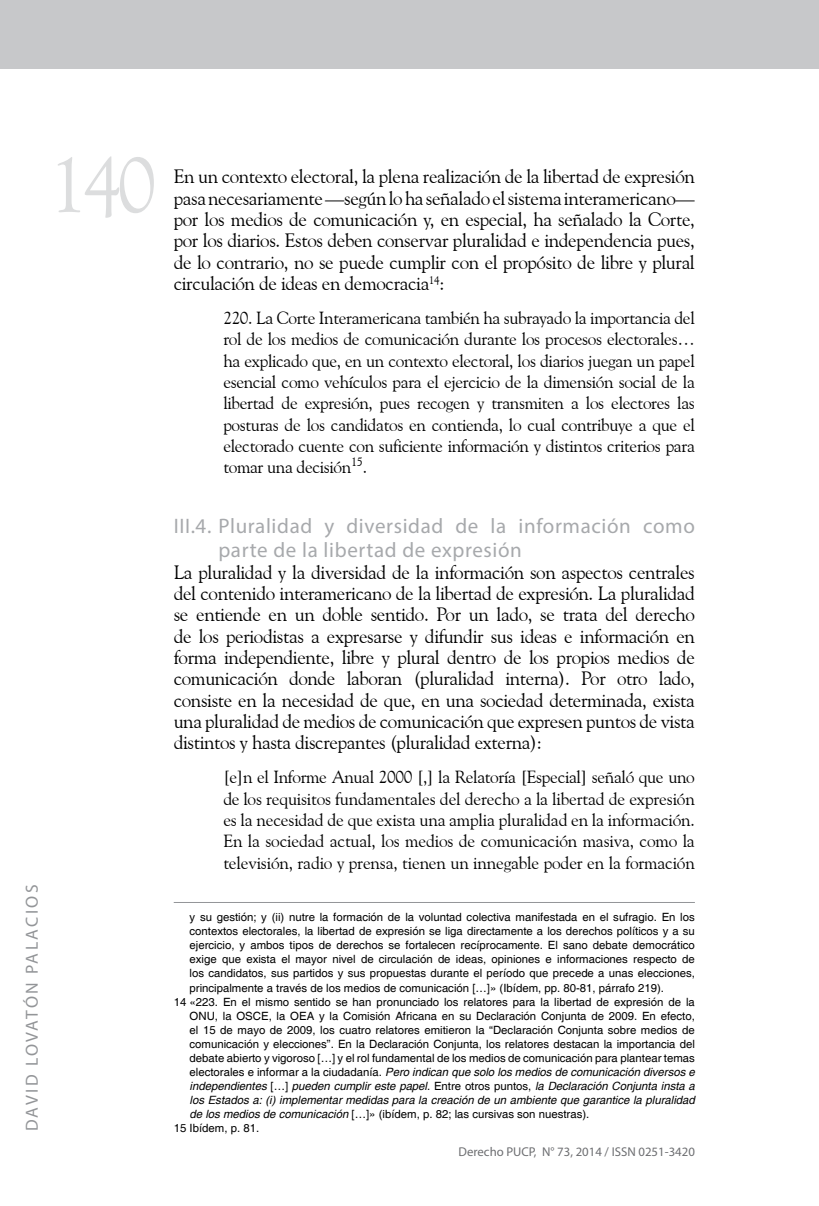
<style>
.page{position:relative;width:819px;height:1206px;background:#fff}
.page>*{position:absolute;margin:0;border:0;box-sizing:border-box;transform-origin:0 0}
.t1{font:78.75px "Goudy Old Style BT";color:#dcddde}
.t2{font:21px/24.5px "Myriad Pro";letter-spacing:.03em;color:#a7a9ac}
.t3{font:19.25px/21.3px "Goudy Old Style BT";letter-spacing:-.02em;color:#000;text-align:justify}
.t4{font:17.5px/21.3px "Goudy Old Style BT";letter-spacing:-.015em;color:#000;text-align:justify}
.t5{font:17.5px "Myriad Pro";letter-spacing:.13em;color:#939598}
.t6{font:12.78px "Myriad Pro";color:#6d6e71}
.t7{font:11.38px "Helvetica";color:#000}
.t8{font:italic 11.38px "Helvetica";color:#000}
.s1{font-style:normal}
.s2{font-style:italic}
</style>
<div class="page">
<div style="left:0;top:0;width:819px;height:69px;background:#c7c8ca"></div>
<hr style="left:174px;top:902px;width:520px;height:1px;background:#939598">
<h1 class="t1" style="left:49px;top:136px;width:109px">140</h1>
<h3 class="t5" style="left:21px;top:1131px;width:248px;rotate:-90deg">David Lovatón Palacios</h3>
<p class="t3" style="left:174px;top:166px;width:522px">En un contexto electoral, la plena realización de la libertad de expresión pasa necesariamente —según lo ha señalado el sistema interamericano— por los medios de comunicación y, en especial, ha señalado la Corte, por los diarios. Estos deben conservar pluralidad e independencia pues, de lo contrario, no se puede cumplir con el propósito de libre y plural circulación de ideas en democracia<sup>14</sup>:</p>
<p class="t4" style="left:223px;top:307px;width:473px">220. La Corte Interamericana también ha subrayado la importancia del rol de los medios de comunicación durante los procesos electorales… ha explicado que, en un contexto electoral, los diarios juegan un papel esencial como vehículos para el ejercicio de la dimensión social de la libertad de expresión, pues recogen y transmiten a los electores las posturas de los candidatos en contienda, lo cual contribuye a que el electorado cuente con suficiente información y distintos criterios para tomar una decisión<sup>15</sup>.</p>
<h2 class="t2" style="left:218px;top:513px;width:478px;text-indent:-45px">III.4. Pluralidad y diversidad de la información como parte de la libertad de expresión</h2>
<p class="t3" style="left:174px;top:561px;width:522px">La pluralidad y la diversidad de la información son aspectos centrales del contenido interamericano de la libertad de expresión. La pluralidad se entiende en un doble sentido. Por un lado, se trata del derecho de los periodistas a expresarse y difundir sus ideas e información en forma independiente, libre y plural dentro de los propios medios de comunicación donde laboran (pluralidad interna). Por otro lado, consiste en la necesidad de que, en una sociedad determinada, exista una pluralidad de medios de comunicación que expresen puntos de vista distintos y hasta discrepantes (pluralidad externa):</p>
<p class="t4" style="left:223px;top:766px;width:473px">[e]n el Informe Anual 2000 [,] la Relatoría [Especial] señaló que uno de los requisitos fundamentales del derecho a la libertad de expresión es la necesidad de que exista una amplia pluralidad en la información.<br>En la sociedad actual, los medios de comunicación masiva, como la televisión, radio y prensa, tienen un innegable poder en la formación</p>
<p class="t7" style="left:189px;top:910px;width:506px">y su gestión; y (ii) nutre la formación de la voluntad colectiva manifestada en el sufragio. En los</p>
<p class="t7" style="left:189px;top:924px;width:506px">contextos electorales, la libertad de expresión se liga directamente a los derechos políticos y a su</p>
<p class="t7" style="left:189px;top:938px;width:506px">ejercicio, y ambos tipos de derechos se fortalecen recíprocamente. El sano debate democrático</p>
<p class="t7" style="left:189px;top:952px;width:506px">exige que exista el mayor nivel de circulación de ideas, opiniones e informaciones respecto de</p>
<p class="t7" style="left:189px;top:966px;width:506px">los candidatos, sus partidos y sus propuestas durante el período que precede a unas elecciones,</p>
<p class="t7" style="left:189px;top:980px;width:476px">principalmente a través de los medios de comunicación […]» (Ibídem, pp. 80-81, párrafo 219).</p>
<p class="t7" style="left:174px;top:994px;width:522px">14 «223. En el mismo sentido se han pronunciado los relatores para la libertad de expresión de la</p>
<p class="t7" style="left:189px;top:1008px;width:506px">ONU, la OSCE, la OEA y la Comisión Africana en su Declaración Conjunta de 2009. En efecto,</p>
<p class="t7" style="left:189px;top:1022px;width:506px">el 15 de mayo de 2009, los cuatro relatores emitieron la “Declaración Conjunta sobre medios de</p>
<p class="t7" style="left:189px;top:1036px;width:506px">comunicación y elecciones”. En la Declaración Conjunta, los relatores destacan la importancia del</p>
<p class="t7" style="left:189px;top:1050px;width:506px">debate abierto y vigoroso […] y el rol fundamental de los medios de comunicación para plantear temas</p>
<p class="t8" style="left:189px;top:1064px;width:506px"><span class="s1">electorales e informar a la ciudadanía.</span> Pero indican que solo los medios de comunicación diversos e</p>
<p class="t8" style="left:189px;top:1078px;width:506px">independientes <span class="s1">[…]</span> pueden cumplir este papel<span class="s1">. Entre otros puntos,</span> la Declaración Conjunta insta a</p>
<p class="t8" style="left:189px;top:1092px;width:506px">los Estados a: (i) implementar medidas para la creación de un ambiente que garantice la pluralidad</p>
<p class="t7" style="left:189px;top:1106px;width:401px"><span class="s2">de los medios de comunicación</span> […]» (ibídem, p. 82; las cursivas son nuestras).</p>
<p class="t7" style="left:174px;top:1120px;width:87px">15 Ibídem, p. 81.</p>
<p class="t6" style="left:458px;top:1144px;width:238px">Derecho PUCP, N° 73, 2014 / ISSN 0251-3420</p>
</div>
